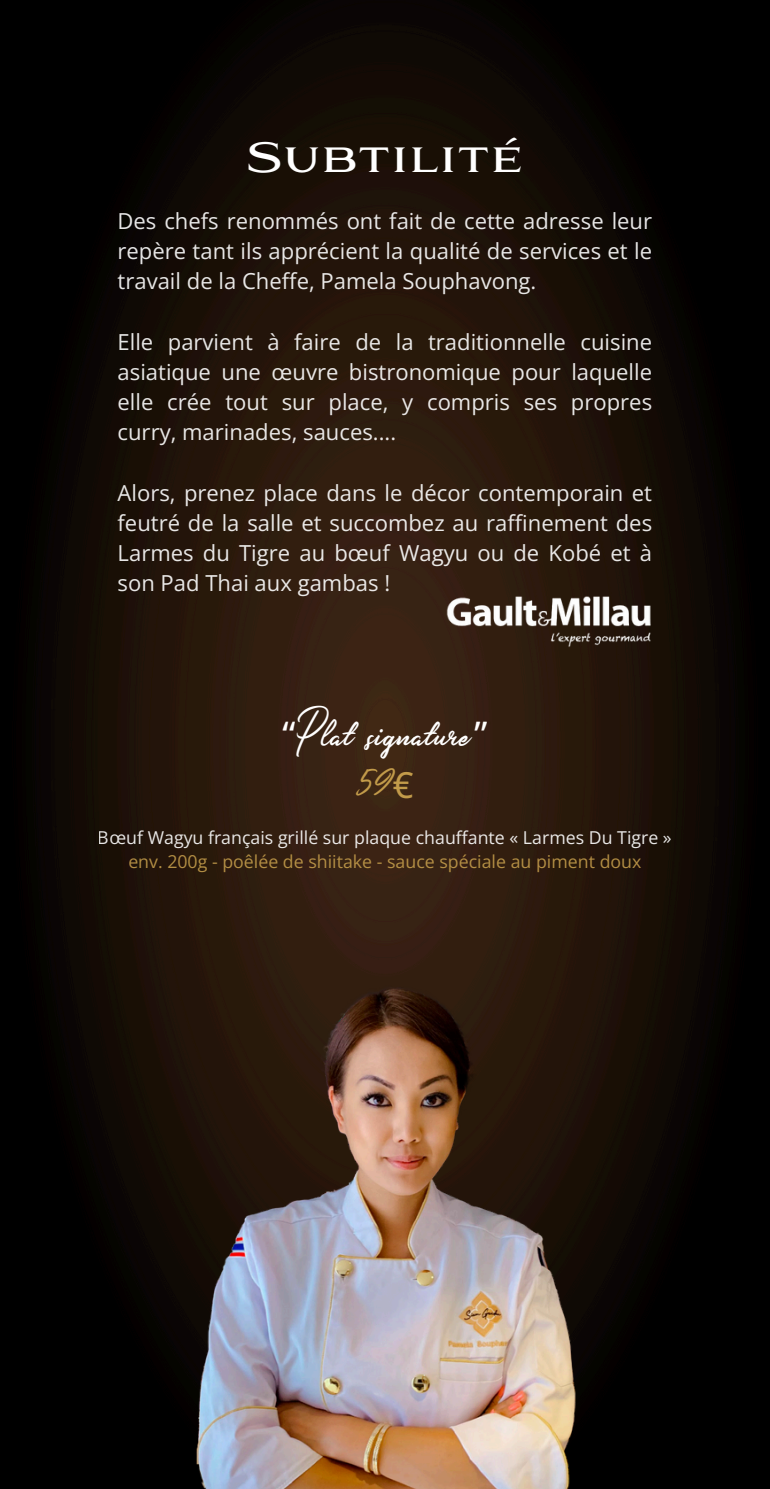
<style>
.page{position:relative;width:770px;height:1489px;background:#fff}
.page>*{position:absolute;margin:0;border:0;box-sizing:border-box;transform-origin:0 0}
.t1{font:39.55px "Aviano Serif W00";color:#fff}
.t2{font:36.05px/49.9px "Slender";color:#fff;text-align:center}
.t3{font:22.05px/30.1px "Open Sans";color:#fff;text-align:justify}
.t4{font:17.68px "Open Sans";color:#fff}
.t5{font:17.68px "Open Sans";color:#c29b4a}
.s1{font-family:"Noto Sans Gurmukhi"}
.s2{color:#c29b4a}
.s3{font-family:"Noto Sans";color:#c29b4a}
</style>
<div class="page">
<img style="left:0;top:0;width:769px;height:1488px">
<img style="left:167px;top:976px;width:435px;height:512px">
<img style="left:446px;top:595px;width:206px;height:52px">
<h2 class="t1" style="left:245px;top:132px;width:280px">Subtilité</h2>
<p class="t3" style="left:117px;top:205px;width:536px">Des chefs renommés ont fait de cette adresse leur repère tant ils apprécient la qualité de services et le travail de la Cheffe, Pamela Souphavong.</p>
<p class="t3" style="left:117px;top:326px;width:536px">Elle parvient à faire de la traditionnelle cuisine asiatique une œuvre bistronomique pour laquelle elle crée tout sur place, y compris ses propres curry, marinades, sauces....</p>
<p class="t3" style="left:117px;top:477px;width:536px">Alors, prenez place dans le décor contemporain et feutré de la salle et succombez au raffinement des Larmes du Tigre au bœuf Wagyu ou de Kobé et à son Pad Thai aux gambas !</p>
<h2 class="t2" style="left:280px;top:711px;width:211px"><span class="s1">“</span>Plat signature<span class="s1">”<br></span><span class="s2">59</span><span class="s3">€</span></h2>
<p class="t4" style="left:98px;top:825px;width:575px">Bœuf Wagyu français grillé sur plaque chauffante « Larmes Du Tigre »</p>
<p class="t5" style="left:128px;top:849px;width:514px">env. 200g - poêlée de shiitake - sauce spéciale au piment doux</p>
</div>
